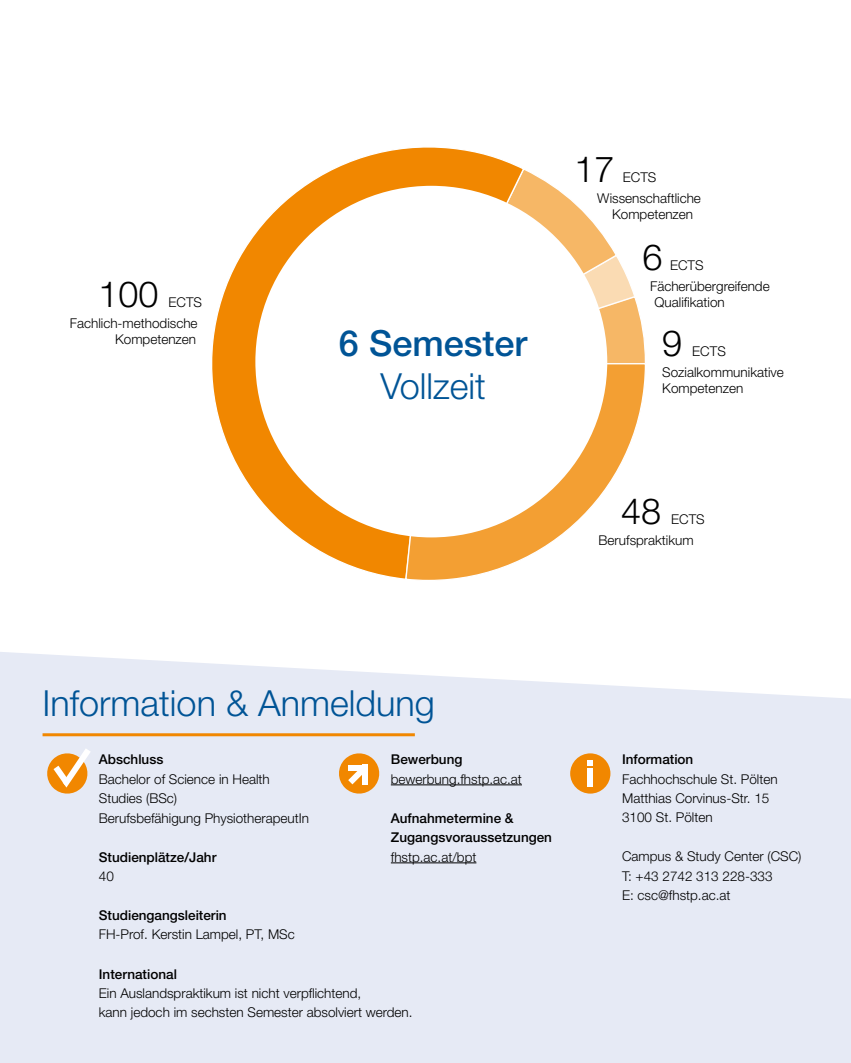
<style>
.page{position:relative;width:851px;height:1063px;background:#fff}
.page>*{position:absolute;margin:0;border:0;box-sizing:border-box;transform-origin:0 0}
.t1{font:300 36px "Helvetica Neue LT Pro";color:#005496}
.t2{font:300 36px "Helvetica Neue LT Pro";color:#000}
.t3{font:500 36px "Helvetica Neue LT Pro";color:#005496}
.t4{font:300 13.5px/19.5px "Helvetica Neue LT Pro";color:#000}
.t5{font:500 13.5px/19.5px "Helvetica Neue LT Pro";color:#000}
</style>
<div class="page">
<div style="left:0;top:652px;width:850px;height:411px;background:#e6eaf5"></div>
<hr style="left:391px;top:785px;width:131px;height:1px;background:#000">
<hr style="left:391px;top:863px;width:85px;height:1px;background:#000">
<svg style="left:337px;top:751px;width:44px;height:45px"></svg>
<div style="left:347px;top:765px;width:17px;height:6px;background:#fff"></div>
<div style="left:362px;top:765px;width:6px;height:20px;background:#fff"></div>
<svg style="left:45px;top:748px;width:46px;height:48px"></svg>
<div style="left:570px;top:753px;width:40px;height:41px;background:#f18700;border-radius:50%"></div>
<div style="left:587px;top:769px;width:6px;height:18px;background:#fff"></div>
<svg style="left:587px;top:760px;width:6px;height:6px"></svg>
<hr style="left:43px;top:733px;width:372px;height:3px;background:#f18700">
<svg style="left:618px;top:260px;width:27px;height:102px"></svg>
<svg style="left:525px;top:170px;width:93px;height:192px"></svg>
<svg style="left:212px;top:147px;width:313px;height:432px"></svg>
<svg style="left:404px;top:362px;width:241px;height:218px"></svg>
<div style="left:255px;top:186px;width:352px;height:351px;background:#fff;border-radius:50%"></div>
<h1 class="t2" style="left:98px;top:272px;width:62px">100</h1>
<p class="t4" style="left:70px;top:291px;width:134px;line-height:21px;text-indent:99px">ECTS<br>Fachlich-methodische</p>
<p class="t4" style="left:115px;top:329px;width:83px">Kompetenzen</p>
<h1 class="t3" style="left:339px;top:321px;width:190px">6 Semester</h1>
<h1 class="t1" style="left:380px;top:364px;width:107px">Vollzeit</h1>
<h1 class="t2" style="left:574px;top:147px;width:42px">17</h1>
<p class="t4" style="left:597px;top:167px;width:105px;line-height:21px;text-indent:26px">ECTS<br>Wissenschaftliche</p>
<p class="t4" style="left:612px;top:204px;width:83px">Kompetenzen</p>
<h1 class="t2" style="left:642px;top:235px;width:22px">6</h1>
<p class="t4" style="left:650px;top:254px;width:121px;line-height:21px;text-indent:20px">ECTS<br>Fächerübergreifende</p>
<p class="t4" style="left:654px;top:292px;width:72px">Qualifikation</p>
<h1 class="t2" style="left:662px;top:321px;width:22px">9</h1>
<p class="t4" style="left:662px;top:340px;width:123px;line-height:21px;text-indent:30px">ECTS<br>Sozialkommunikative</p>
<p class="t4" style="left:662px;top:378px;width:83px">Kompetenzen</p>
<h1 class="t2" style="left:621px;top:489px;width:42px">48</h1>
<p class="t4" style="left:598px;top:508px;width:108px;line-height:21px;text-indent:73px">ECTS<br>Berufspraktikum</p>
<h1 class="t1" style="left:43px;top:681px;width:394px">Information &amp; Anmeldung</h1>
<p class="t5" style="left:99px;top:749px;width:66px">Abschluss</p>
<p class="t4" style="left:99px;top:769px;width:212px">Bachelor of Science in Health<br>Studies (BSc)<br>Berufsbefähigung PhysiotherapeutIn</p>
<p class="t5" style="left:99px;top:847px;width:119px">Studienplätze/Jahr</p>
<p class="t4" style="left:99px;top:866px;width:17px">40</p>
<p class="t5" style="left:99px;top:905px;width:129px">Studiengangsleiterin</p>
<p class="t4" style="left:99px;top:925px;width:197px">FH-Prof. Kerstin Lampel, PT, MSc</p>
<p class="t5" style="left:99px;top:964px;width:80px">International</p>
<p class="t4" style="left:99px;top:983px;width:315px">Ein Auslandspraktikum ist nicht verpflichtend,<br>kann jedoch im sechsten Semester absolviert werden.</p>
<p class="t5" style="left:391px;top:749px;width:73px">Bewerbung</p>
<p class="t4" style="left:391px;top:769px;width:133px">bewerbung.fhstp.ac.at</p>
<p class="t5" style="left:391px;top:808px;width:163px">Aufnahmetermine &amp;<br>Zugangsvoraussetzungen</p>
<p class="t4" style="left:391px;top:847px;width:87px">fhstp.ac.at/bpt</p>
<p class="t5" style="left:622px;top:749px;width:73px">Information</p>
<p class="t4" style="left:622px;top:769px;width:157px">Fachhochschule St. Pölten<br>Matthias Corvinus-Str. 15<br>3100 St. Pölten</p>
<p class="t4" style="left:622px;top:847px;width:181px">Campus &amp; Study Center (CSC)<br>T: +43 2742 313 228-333<br>E: csc@fhstp.ac.at</p>
</div>
